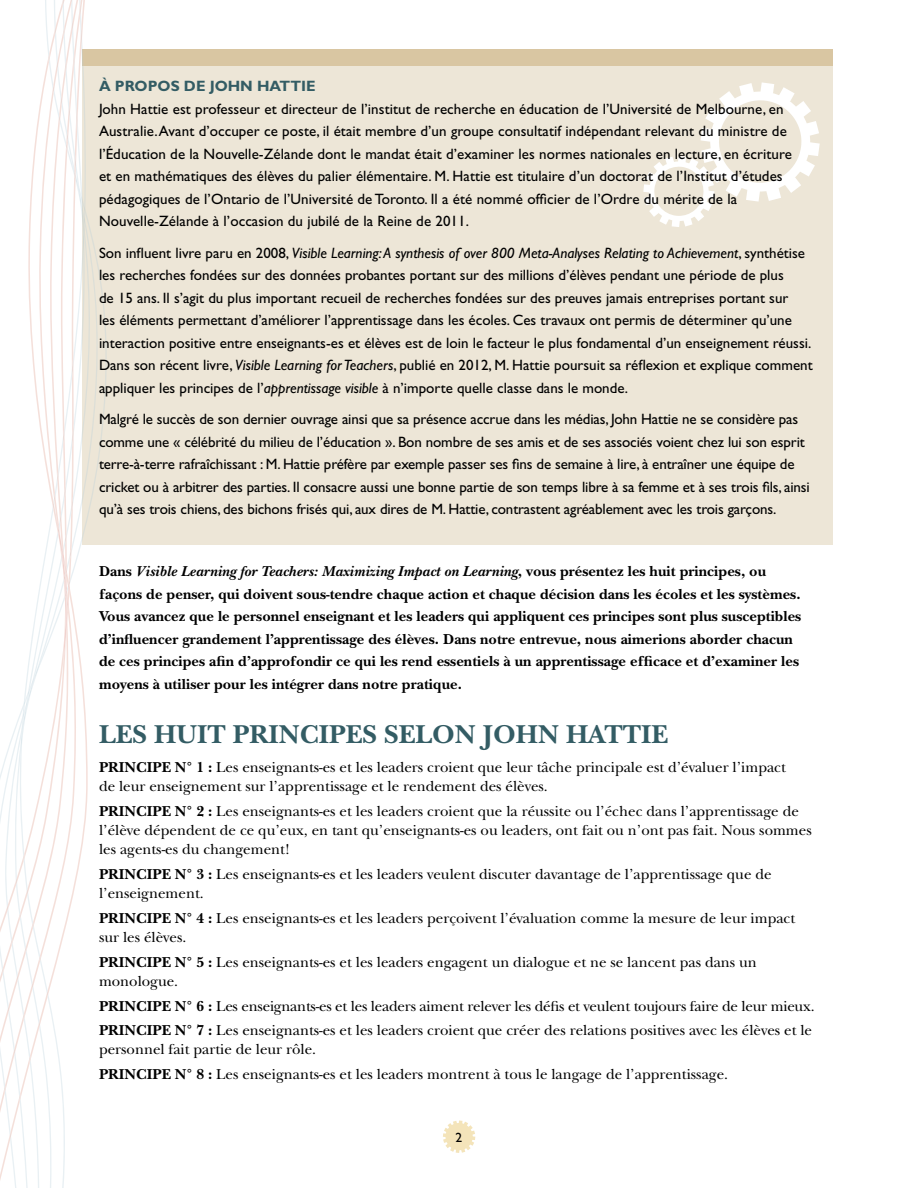
<style>
.page{position:relative;width:918px;height:1188px;background:#fff}
.page>*{position:absolute;margin:0;border:0;box-sizing:border-box;transform-origin:0 0}
.t1{font:700 27px "New Baskerville";color:#335c64}
.About_copy{font:15px/22.5px "Gill Sans Std";color:#000}
.Body_copy{font:15px/19.2px "New Baskerville";color:#000}
.Body_copy-2{font:700 15px/22.5px "New Baskerville";letter-spacing:.005em;color:#000}
.About_title{font:700 15px "Gill Sans Std";color:#335c64}
.t2{font:13.5px "Gill Sans Std";color:#000}
.s1{font-style:italic}
.s2{font-weight:700}
</style>
<div class="page">
<svg style="left:443px;top:1121px;width:32px;height:32px"></svg>
<div style="left:83px;top:66px;width:750px;height:479px;background:#ede6d7"></div>
<div style="left:82px;top:49px;width:751px;height:17px;background:#d9c6a2"></div>
<svg style="left:643px;top:82px;width:177px;height:145px"></svg>
<svg style="left:0;top:0;width:107px;height:1188px"></svg>
<p class="About_title" style="left:99px;top:77px;width:218px">À PROPOS DE JOHN HATTIE</p>
<p class="About_copy" style="left:99px;top:98px;width:695px">John Hattie est professeur et directeur de l’institut de recherche en éducation de l’Université de Melbourne, en Australie. Avant d’occuper ce poste, il était membre d’un groupe consultatif indépendant relevant du ministre de l’Éducation de la Nouvelle-Zélande dont le mandat était d’examiner les normes nationales en lecture, en écriture et en mathématiques des élèves du palier élémentaire. M. Hattie est titulaire d’un doctorat de l’Institut d’études pédagogiques de l’Ontario de l’Université de Toronto. Il a été nommé officier de l’Ordre du mérite de la Nouvelle-Zélande à l’occasion du jubilé de la Reine de 2011.</p>
<p class="About_copy" style="left:99px;top:242px;width:715px">Son influent livre paru en 2008, <span class="s1">Visible Learning: A synthesis of over 800 Meta-Analyses Relating to Achievement</span>, synthétise les recherches fondées sur des données probantes portant sur des millions d’élèves pendant une période de plus<br>de 15 ans. Il s’agit du plus important recueil de recherches fondées sur des preuves jamais entreprises portant sur<br>les éléments permettant d’améliorer l’apprentissage dans les écoles. Ces travaux ont permis de déterminer qu’une interaction positive entre enseignants-es et élèves est de loin le facteur le plus fondamental d’un enseignement réussi.<br>Dans son récent livre, <span class="s1">Visible Learning for Teachers</span>, publié en 2012, M. Hattie poursuit sa réflexion et explique comment appliquer les principes de l’<span class="s1">apprentissage visible</span> à n’importe quelle classe dans le monde.</p>
<p class="About_copy" style="left:99px;top:408px;width:712px">Malgré le succès de son dernier ouvrage ainsi que sa présence accrue dans les médias, John Hattie ne se considère pas comme une « célébrité du milieu de l’éducation ». Bon nombre de ses amis et de ses associés voient chez lui son esprit terre-à-terre rafraîchissant : M. Hattie préfère par exemple passer ses fins de semaine à lire, à entraîner une équipe de cricket ou à arbitrer des parties. Il consacre aussi une bonne partie de son temps libre à sa femme et à ses trois fils, ainsi qu’à ses trois chiens, des bichons frisés qui, aux dires de M. Hattie, contrastent agréablement avec les trois garçons.</p>
<p class="Body_copy-2" style="left:99px;top:560px;width:704px">Dans <span class="s1">Visible Learning for Teachers: Maximizing Impact on Learning</span>, vous présentez les huit principes, ou façons de penser, qui doivent sous-tendre chaque action et chaque décision dans les écoles et les systèmes.<br>Vous avancez que le personnel enseignant et les leaders qui appliquent ces principes sont plus susceptibles d’influencer grandement l’apprentissage des élèves. Dans notre entrevue, nous aimerions aborder chacun de ces principes afin d’approfondir ce qui les rend essentiels à un apprentissage efficace et d’examiner les moyens à utiliser pour les intégrer dans notre pratique.</p>
<h2 class="t1" style="left:99px;top:718px;width:571px">LES HUIT PRINCIPES SELON JOHN HATTIE</h2>
<p class="Body_copy" style="left:99px;top:758px;width:688px"><span class="s2">PRINCIPE N° 1 :</span> Les enseignants-es et les leaders croient que leur tâche principale est d’évaluer l’impact de leur enseignement sur l’apprentissage et le rendement des élèves.</p>
<p class="Body_copy" style="left:99px;top:802px;width:714px"><span class="s2">PRINCIPE N° 2 :</span> Les enseignants-es et les leaders croient que la réussite ou l’échec dans l’apprentissage de l’élève dépendent de ce qu’eux, en tant qu’enseignants-es ou leaders, ont fait ou n’ont pas fait. Nous sommes les agents-es du changement!</p>
<p class="Body_copy" style="left:99px;top:865px;width:674px"><span class="s2">PRINCIPE N° 3 :</span> Les enseignants-es et les leaders veulent discuter davantage de l’apprentissage que de l’enseignement.</p>
<p class="Body_copy" style="left:99px;top:909px;width:698px"><span class="s2">PRINCIPE N° 4 :</span> Les enseignants-es et les leaders perçoivent l’évaluation comme la mesure de leur impact sur les élèves.</p>
<p class="Body_copy" style="left:99px;top:952px;width:659px"><span class="s2">PRINCIPE N° 5 :</span> Les enseignants-es et les leaders engagent un dialogue et ne se lancent pas dans un monologue.</p>
<p class="Body_copy" style="left:99px;top:996px;width:717px"><span class="s2">PRINCIPE N° 6 :</span> Les enseignants-es et les leaders aiment relever les défis et veulent toujours faire de leur mieux.</p>
<p class="Body_copy" style="left:99px;top:1021px;width:715px"><span class="s2">PRINCIPE N° 7 :</span> Les enseignants-es et les leaders croient que créer des relations positives avec les élèves et le personnel fait partie de leur rôle.</p>
<p class="Body_copy" style="left:99px;top:1065px;width:631px"><span class="s2">PRINCIPE N° 8 :</span> Les enseignants-es et les leaders montrent à tous le langage de l’apprentissage.</p>
<p class="t2" style="left:456px;top:1129px;width:8px">2</p>
</div>
